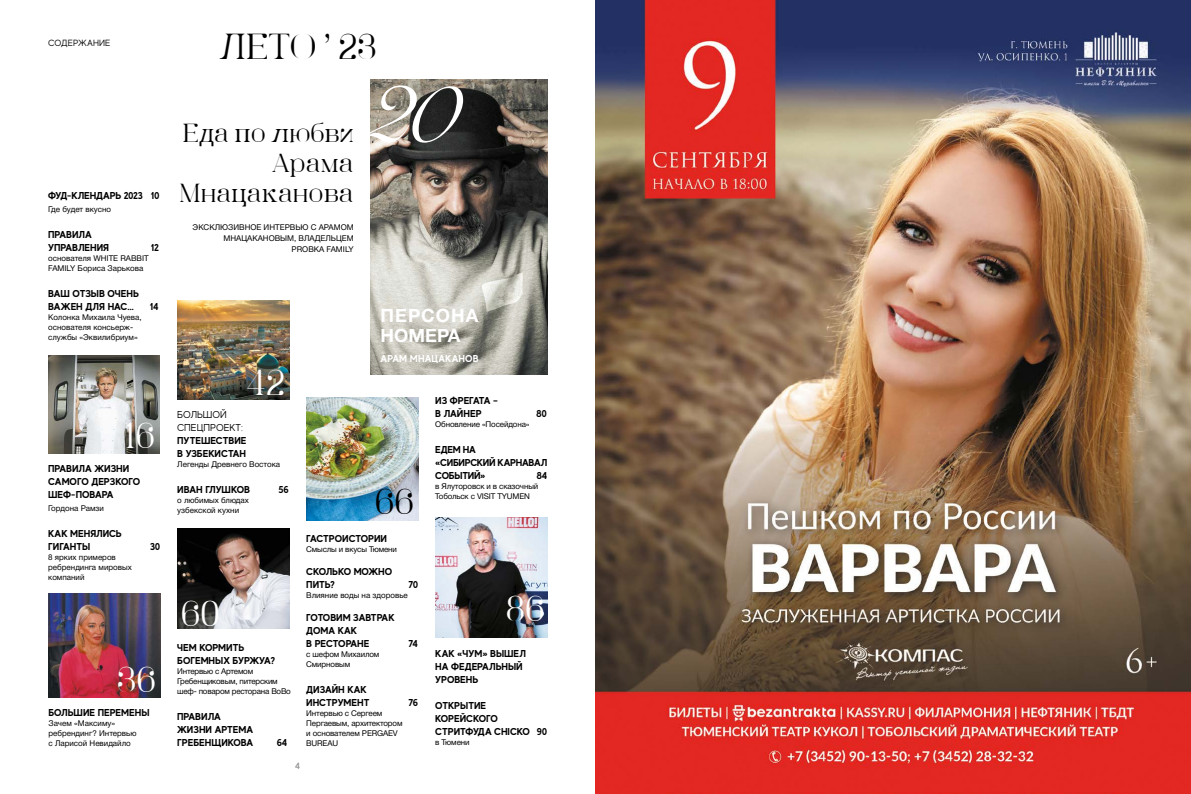
<style>
.page{position:relative;width:1191px;height:794px;background:#fff}
.page>*{position:absolute;margin:0;border:0;box-sizing:border-box;transform-origin:0 0}
.t1{font:104.7px "Snell Roundhand";color:#fff}
.t2{font:300 36px "SK Zweig Rounded";color:#fff}
.t3{font:300 36px "SK Zweig Rounded";color:#000}
.t4{font:300 26px/30px "SK Zweig Rounded";color:#000;text-align:right}
.t5{font:700 18.4px/19.9px "Helvetica Neue Cyr";letter-spacing:.055em;color:#fff}
.t6{font:700 10px/13px "MADE Evolve Sans";color:#000}
.t7{font:700 10px/13px "MADE Evolve Sans";letter-spacing:-.025em;color:#000}
.t8{font:10px/13px "MADE Evolve Sans";color:#000}
.t9{font:700 10px "MADE Evolve Sans";letter-spacing:.01em;color:#fff}
.t10{font:9px "MADE Evolve Sans";letter-spacing:.01em;color:#000}
.t11{font:500 9px "MADE Evolve Sans";color:#878787}
.t12{font:8px/10px "Helvetica Neue Cyr";color:#000}
.t13{font:8px/10px "Helvetica Neue Cyr";letter-spacing:-.025em;color:#000}
</style>
<div class="page">
<img style="left:371px;top:79px;width:176px;height:296px">
<img style="left:48px;top:594px;width:112px;height:103px">
<img style="left:48px;top:355px;width:112px;height:99px">
<img style="left:177px;top:300px;width:112px;height:99px">
<img style="left:306px;top:397px;width:112px;height:124px">
<img style="left:177px;top:528px;width:112px;height:101px">
<img style="left:435px;top:517px;width:112px;height:120px">
<img style="left:595px;top:0;width:596px;height:794px">
<p class="t10" style="left:48px;top:38px;width:64px">СОДЕРЖАНИЕ</p>
<h2 class="t3" style="left:220px;top:19px;width:158px">ЛЕТО ' 23</h2>
<p class="t6" style="left:48px;top:188px;width:113px">ФУД-КЛЕНДАРЬ 2023 10</p>
<p class="t12" style="left:48px;top:204px;width:64px">Где будет вкусно</p>
<p class="t6" style="left:48px;top:227px;width:62px">ПРАВИЛА<br>УПРАВЛЕНИЯ</p>
<p class="t6" style="left:151px;top:240px;width:10px">12</p>
<p class="t12" style="left:48px;top:253px;width:102px">основателя WHITE RABBIT<br>FAMILY Бориса Зарькова</p>
<p class="t6" style="left:48px;top:286px;width:92px">ВАШ ОТЗЫВ ОЧЕНЬ<br>ВАЖЕН ДЛЯ НАС…</p>
<p class="t6" style="left:150px;top:299px;width:11px">14</p>
<p class="t12" style="left:48px;top:312px;width:95px">Колонка Михаила Чуева, основателя консьерж&shy;службы «Эквилибриум»</p>
<h2 class="t2" style="left:124px;top:409px;width:32px">16</h2>
<p class="t6" style="left:48px;top:462px;width:93px">ПРАВИЛА ЖИЗНИ<br>САМОГО ДЕРЗКОГО<br>ШЕФ-ПОВАРА</p>
<p class="t12" style="left:48px;top:503px;width:57px">Гордона Рамзи</p>
<p class="t6" style="left:48px;top:527px;width:75px">КАК МЕНЯЛИСЬ<br>ГИГАНТЫ</p>
<p class="t12" style="left:48px;top:552px;width:85px">8 ярких примеров ребрендинга мировых компаний</p>
<p class="t6" style="left:150px;top:540px;width:12px">30</p>
<h2 class="t2" style="left:117px;top:653px;width:41px">36</h2>
<p class="t6" style="left:48px;top:705px;width:103px">БОЛЬШИЕ ПЕРЕМЕНЫ</p>
<p class="t12" style="left:48px;top:718px;width:90px">Зачем «Максиму» ребрендинг? Интервью с Ларисой Невидайло</p>
<h1 class="t1" style="left:357px;top:25px;width:98px">20</h1>
<h3 class="t4" style="left:180px;top:117px;width:176px">Еда по любви<br>Арама<br>Мнацаканова</h3>
<p class="t12" style="left:193px;top:221px;width:163px;line-height:11px;text-align:right">ЭКСКЛЮЗИВНОЕ ИНТЕРВЬЮ С АРАМОМ<br>МНАЦАКАНОВЫМ, ВЛАДЕЛЬЦЕМ<br>PROBKA FAMILY</p>
<h2 class="t2" style="left:247px;top:356px;width:40px">42</h2>
<p class="t8" style="left:177px;top:407px;width:67px">БОЛЬШОЙ<br>СПЕЦПРОЕКТ:</p>
<p class="t6" style="left:177px;top:433px;width:71px">ПУТЕШЕСТВИЕ<br>В УЗБЕКИСТАН</p>
<p class="t12" style="left:177px;top:459px;width:104px">Легенды Древнего Востока</p>
<p class="t6" style="left:177px;top:482px;width:74px">ИВАН ГЛУШКОВ</p>
<p class="t6" style="left:278px;top:482px;width:12px">56</p>
<p class="t12" style="left:177px;top:495px;width:73px">о любимых блюдах узбекской кухни</p>
<h3 class="t5" style="left:380px;top:306px;width:99px">ПЕРСОНА<br>НОМЕРА</h3>
<p class="t9" style="left:380px;top:352px;width:99px">АРАМ МНАЦАКАНОВ</p>
<p class="t6" style="left:435px;top:394px;width:64px">ИЗ ФРЕГАТА –<br>В ЛАЙНЕР</p>
<p class="t6" style="left:536px;top:407px;width:12px">80</p>
<h2 class="t3" style="left:375px;top:475px;width:41px">66</h2>
<p class="t6" style="left:306px;top:531px;width:82px">ГАСТРОИСТОРИИ</p>
<p class="t12" style="left:306px;top:544px;width:92px">Смыслы и вкусы Тюмени</p>
<p class="t6" style="left:306px;top:564px;width:87px">СКОЛЬКО МОЖНО<br>ПИТЬ?</p>
<p class="t6" style="left:408px;top:577px;width:11px">70</p>
<p class="t12" style="left:435px;top:419px;width:96px">Обновление «Посейдона»</p>
<p class="t7" style="left:435px;top:443px;width:113px">ЕДЕМ НА<br>«СИБИРСКИЙ КАРНАВАЛ<br>СОБЫТИЙ»</p>
<p class="t6" style="left:536px;top:469px;width:12px">84</p>
<p class="t12" style="left:435px;top:481px;width:105px">в Ялуторовск и в сказочный<br>Тобольск с VISIT TYUMEN</p>
<p class="t12" style="left:306px;top:590px;width:103px">Влияние воды на здоровье</p>
<p class="t6" style="left:306px;top:610px;width:90px">ГОТОВИМ ЗАВТРАК<br>ДОМА КАК<br>В РЕСТОРАНЕ</p>
<h2 class="t2" style="left:181px;top:586px;width:40px">60</h2>
<h2 class="t2" style="left:506px;top:581px;width:40px">86</h2>
<p class="t6" style="left:177px;top:640px;width:99px">ЧЕМ КОРМИТЬ<br>БОГЕМНЫХ БУРЖУА?</p>
<p class="t13" style="left:177px;top:666px;width:115px">Интервью с Артемом<br>Гребенщиковым, питерским шеф- поваром ресторана BoBo</p>
<p class="t6" style="left:177px;top:709px;width:78px">ПРАВИЛА<br>ЖИЗНИ АРТЕМА<br>ГРЕБЕНЩИКОВА</p>
<p class="t6" style="left:408px;top:636px;width:11px">74</p>
<p class="t6" style="left:435px;top:647px;width:92px">КАК «ЧУМ» ВЫШЕЛ<br>НА ФЕДЕРАЛЬНЫЙ<br>УРОВЕНЬ</p>
<p class="t6" style="left:435px;top:699px;width:113px">ОТКРЫТИЕ<br>КОРЕЙСКОГО<br>СТРИТФУДА CHICKO 90</p>
<p class="t12" style="left:435px;top:737px;width:36px">в Тюмени</p>
<p class="t12" style="left:306px;top:649px;width:75px">с шефом Михаилом<br>Смирновым</p>
<p class="t6" style="left:306px;top:682px;width:65px">ДИЗАЙН КАК<br>ИНСТРУМЕНТ</p>
<p class="t6" style="left:408px;top:695px;width:11px">76</p>
<p class="t12" style="left:306px;top:708px;width:98px">Интервью с Сергеем<br>Пергаевым, архитектором и основателем PERGAEV<br>BUREAU</p>
<p class="t6" style="left:277px;top:735px;width:12px">64</p>
<p class="t11" style="left:295px;top:760px;width:6px">4</p>
</div>
